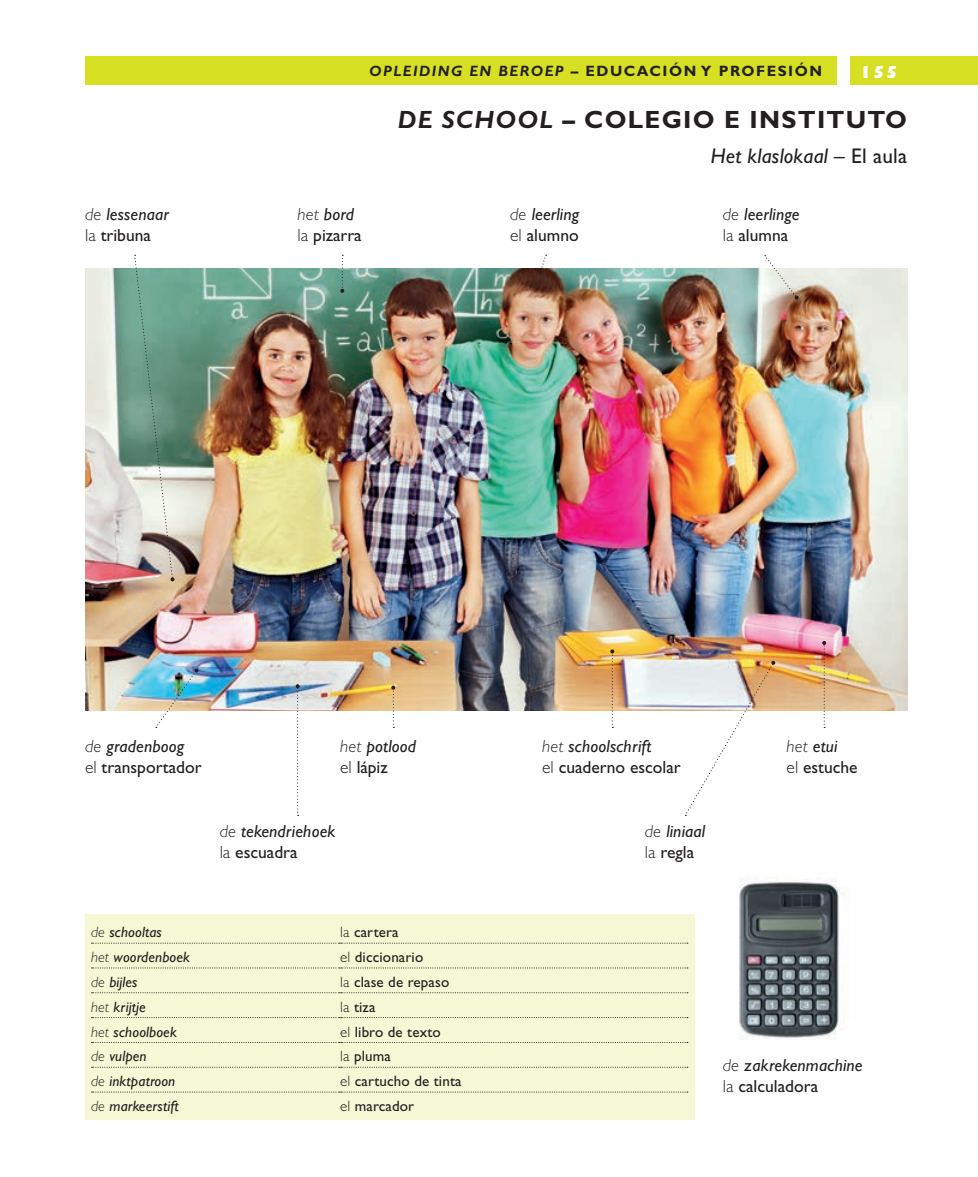
<style>
.page{position:relative;width:978px;height:1177px;background:#fff}
.page>*{position:absolute;margin:0;border:0;box-sizing:border-box;transform-origin:0 0}
.t1{font:700 25px "Gill Sans Std";letter-spacing:.05em;color:#231f20}
.t2{font:italic 21.25px "Gill Sans Std";letter-spacing:.01em;color:#231f20}
.t3{font:italic 17.5px "Gill Sans Std";letter-spacing:.01em;color:#231f20}
.t4{font:17.5px "Gill Sans Std";color:#231f20}
.t5{font:800 17.5px "Gill Sans Std";color:#fff}
.t6{font:italic 15px/24.8px "Gill Sans Std";letter-spacing:.01em;color:#231f20}
.t7{font:15px/24.8px "Gill Sans Std";letter-spacing:.01em;color:#231f20}
.t8{font:700 15px "Gill Sans Std";letter-spacing:.1em;color:#231f20}
.s1{font-style:italic}
.s2{font-style:normal}
.s3{font-weight:300}
</style>
<div class="page">
<img style="left:85px;top:269px;width:822px;height:441px">
<img style="left:739px;top:878px;width:106px;height:162px">
<div style="left:85px;top:914px;width:609px;height:206px;background:#f5f7d5"></div>
<div style="left:850px;top:57px;width:128px;height:28px;background:#d6df21"></div>
<div style="left:85px;top:57px;width:751px;height:28px;background:#d6df21"></div>
<svg style="left:92px;top:942px;width:596px;height:1px"></svg>
<svg style="left:92px;top:967px;width:596px;height:1px"></svg>
<svg style="left:92px;top:992px;width:596px;height:1px"></svg>
<svg style="left:92px;top:1017px;width:596px;height:1px"></svg>
<svg style="left:92px;top:1066px;width:596px;height:1px"></svg>
<svg style="left:92px;top:1091px;width:596px;height:1px"></svg>
<img style="left:156px;top:668px;width:42px;height:60px">
<svg style="left:296px;top:684px;width:4px;height:131px"></svg>
<svg style="left:685px;top:660px;width:90px;height:155px"></svg>
<svg style="left:134px;top:255px;width:41px;height:326px;background:#92ae9f"></svg>
<svg style="left:340px;top:255px;width:4px;height:38px"></svg>
<svg style="left:539px;top:255px;width:8px;height:19px"></svg>
<svg style="left:765px;top:255px;width:34px;height:44px"></svg>
<svg style="left:822px;top:641px;width:4px;height:87px"></svg>
<svg style="left:391px;top:685px;width:4px;height:43px"></svg>
<svg style="left:610px;top:649px;width:4px;height:79px"></svg>
<p class="t8" style="left:369px;top:62px;width:454px"><span class="s1">OPLEIDING EN BEROEP –</span> EDUCACIÓN Y PROFESIÓN</p>
<p class="t5" style="left:860px;top:62px;width:39px">155</p>
<h1 class="t1" style="left:398px;top:104px;width:511px"><span class="s1">DE SCHOOL –</span> COLEGIO E INSTITUTO</h1>
<p class="t2" style="left:711px;top:144px;width:198px">Het klaslokaal – <span class="s2">El aula</span></p>
<p class="t3" style="left:298px;top:204px;width:58px"><span class="s3">het</span> bord</p>
<p class="t3" style="left:85px;top:204px;width:85px"><span class="s3">de</span> lessenaar</p>
<p class="t3" style="left:510px;top:204px;width:71px"><span class="s3">de</span> leerling</p>
<p class="t3" style="left:723px;top:204px;width:78px"><span class="s3">de</span> leerlinge</p>
<p class="t4" style="left:85px;top:225px;width:67px"><span class="s3">la</span> tribuna</p>
<p class="t4" style="left:298px;top:225px;width:66px"><span class="s3">la</span> pizarra</p>
<p class="t4" style="left:510px;top:225px;width:70px"><span class="s3">el</span> alumno</p>
<p class="t4" style="left:723px;top:225px;width:67px"><span class="s3">la</span> alumna</p>
<p class="t3" style="left:85px;top:735px;width:101px"><span class="s3">de</span> gradenboog</p>
<p class="t3" style="left:340px;top:735px;width:77px"><span class="s3">het</span> potlood</p>
<p class="t3" style="left:542px;top:735px;width:111px"><span class="s3">het</span> schoolschrift</p>
<p class="t3" style="left:787px;top:735px;width:52px"><span class="s3">het</span> etui</p>
<p class="t4" style="left:85px;top:757px;width:118px"><span class="s3">el</span> transportador</p>
<p class="t4" style="left:340px;top:756px;width:49px"><span class="s3">el</span> lápiz</p>
<p class="t4" style="left:542px;top:756px;width:140px"><span class="s3">el</span> cuaderno escolar</p>
<p class="t4" style="left:787px;top:756px;width:73px"><span class="s3">el</span> estuche</p>
<p class="t3" style="left:220px;top:820px;width:117px"><span class="s3">de</span> tekendriehoek</p>
<p class="t3" style="left:645px;top:820px;width:62px"><span class="s3">de</span> liniaal</p>
<p class="t4" style="left:220px;top:842px;width:79px"><span class="s3">la</span> escuadra</p>
<p class="t4" style="left:645px;top:842px;width:51px"><span class="s3">la</span> regla</p>
<p class="t6" style="left:91px;top:920px;width:100px"><span class="s3">de</span> schooltas<br><span class="s3">het</span> woordenboek <span class="s3">de</span> bijles<br><span class="s3">het</span> krijtje<br><span class="s3">het</span> schoolboek <span class="s3">de</span> vulpen<br><span class="s3">de</span> inktpatroon <span class="s3">de</span> markeerstift</p>
<p class="t7" style="left:340px;top:920px;width:123px"><span class="s3">la</span> cartera<br><span class="s3">el</span> diccionario<br><span class="s3">la</span> clase de repaso <span class="s3">la</span> tiza<br><span class="s3">el</span> libro de texto<br><span class="s3">la</span> pluma<br><span class="s3">el</span> cartucho de tinta <span class="s3">el</span> marcador</p>
<p class="t3" style="left:723px;top:1054px;width:141px"><span class="s3">de</span> zakrekenmachine</p>
<p class="t4" style="left:723px;top:1075px;width:97px"><span class="s3">la</span> calculadora</p>
</div>
